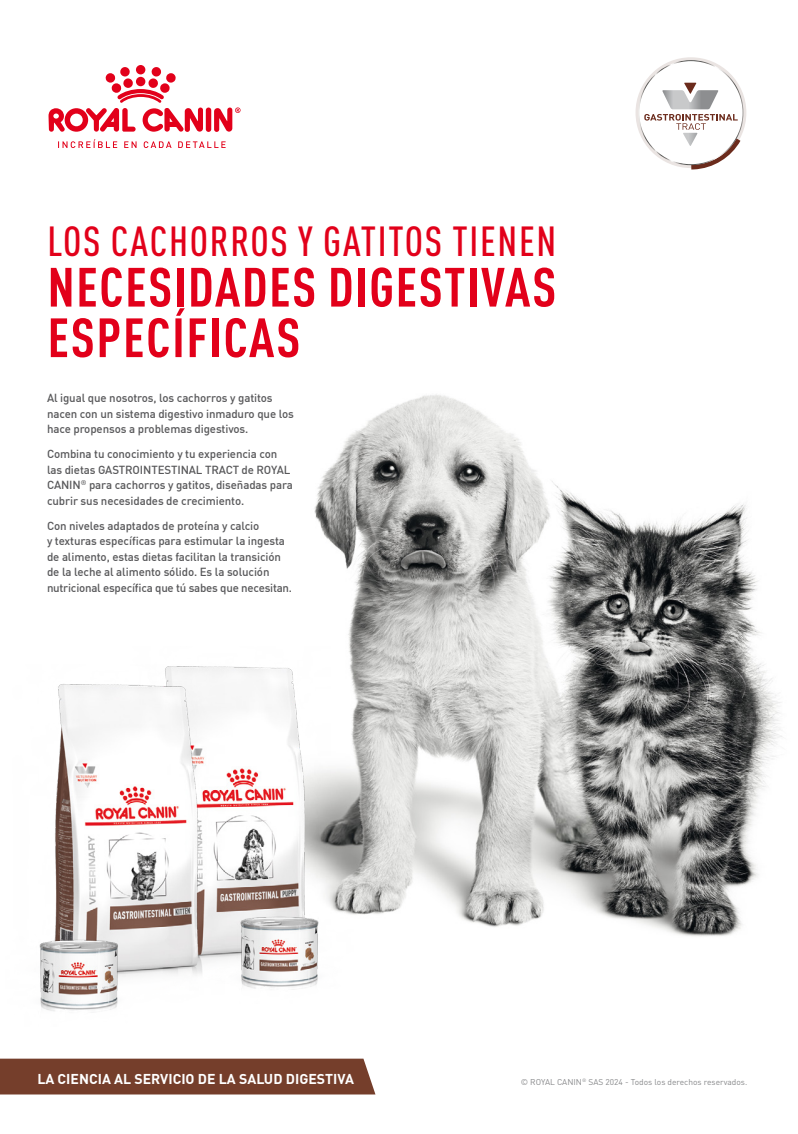
<style>
.page{position:relative;width:798px;height:1134px;background:#fff}
.page>*{position:absolute;margin:0;border:0;box-sizing:border-box;transform-origin:0 0}
.t1{font:700 condensed 54.38px/50.5px "DIN Pro";letter-spacing:.03em;color:#e2001a}
.t2{font:500 condensed 41.5px "DIN Pro";letter-spacing:.04em;color:#e2001a}
.t3{font:700 14px "DIN Pro";color:#fff}
.t4{font:500 11.5px/15.5px "DIN Pro";letter-spacing:-.01em;color:#58585a}
.t5{font:8.38px "DIN Pro";color:#87888a}
</style>
<div class="page">
<svg style="left:635px;top:57px;width:111px;height:113px"></svg>
<img style="left:314px;top:394px;width:468px;height:543px">
<svg style="left:48px;top:65px;width:192px;height:83px"></svg>
<div style="left:0;top:1059px;width:375px;height:35px;background:#753e2b"></div>
<img style="left:247px;top:647px;width:106px;height:152px">
<img style="left:55px;top:666px;width:192px;height:309px">
<img style="left:208px;top:799px;width:145px;height:191px">
<img style="left:39px;top:821px;width:114px;height:190px">
<h2 class="t2" style="left:47px;top:211px;width:510px">LOS CACHORROS Y GATITOS TIENEN</h2>
<h1 class="t1" style="left:48px;top:257px;width:510px">NECESIDADES DIGESTIVAS<br>ESPECÍFICAS</h1>
<p class="t4" style="left:47px;top:390px;width:248px">Al igual que nosotros, los cachorros y gatitos nacen con un sistema digestivo inmaduro que los hace propensos a problemas digestivos.</p>
<p class="t4" style="left:47px;top:446px;width:247px">Combina tu conocimiento y tu experiencia con las dietas GASTROINTESTINAL TRACT de ROYAL CANIN<sup>®</sup> para cachorros y gatitos, diseñadas para cubrir sus necesidades de crecimiento.</p>
<p class="t4" style="left:47px;top:517px;width:246px">Con niveles adaptados de proteína y calcio<br>y texturas específicas para estimular la ingesta de alimento, estas dietas facilitan la transición de la leche al alimento sólido. Es la solución nutricional específica que tú sabes que necesitan.</p>
<p class="t3" style="left:37px;top:1068px;width:318px">LA CIENCIA AL SERVICIO DE LA SALUD DIGESTIVA</p>
<p class="t5" style="left:520px;top:1075px;width:228px">© ROYAL CANIN<sup>®</sup> SAS 2024 - Todos los derechos reservados.</p>
</div>
